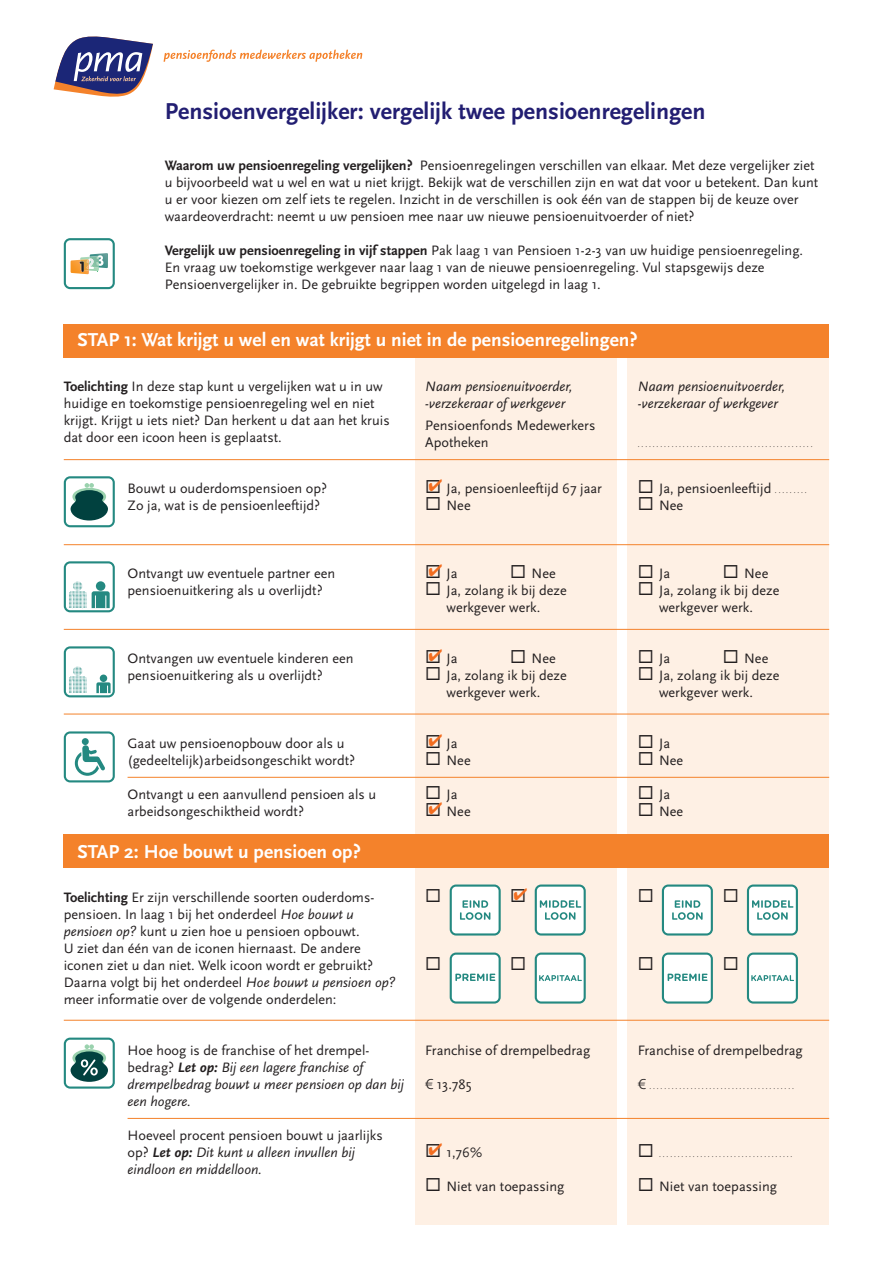
<style>
.page{position:relative;width:893px;height:1263px;background:#fff}
.page>*{position:absolute;margin:0;border:0;box-sizing:border-box;transform-origin:0 0}
.Subkop{font:700 24px "Scala Sans";color:#221e72}
.Subkop-2{font:700 19.5px "Scala Sans";color:#fff}
.plat_scala{font:14.25px/17px "Scala Sans";color:#231f20}
.plat_-3{font:italic 14.25px/17px "Scala Sans";color:#231f20}
.plat_-3-2{font:14.25px/17px "Scala Sans";color:#231f20}
.plat_scala-2{font:italic 14.25px "Scala Sans";color:#231f20}
.plat_-3-3{font:7.5px "Scala Sans";color:#231f20}
.plat_scala-3{font:7.5px "Scala Sans";color:#231f20}
.s1{font-weight:700}
.s2{font-size:7.5px}
.s3{font-style:italic}
.s4{font-style:normal}
.s5{font-family:"Linotype Euro Font Ato F"}
.s6{font-family:"Linotype Euro Font Ato F";font-size:14.25px}
</style>
<div class="page">
<div style="left:415px;top:324px;width:202px;height:901px;background:#fef0e4"></div>
<div style="left:627px;top:324px;width:202px;height:901px;background:#fef0e4"></div>
<div style="left:64px;top:324px;width:765px;height:33px;background:#f4822b"></div>
<svg style="left:164px;top:50px;width:198px;height:12px"></svg>
<svg style="left:54px;top:36px;width:99px;height:61px"></svg>
<svg style="left:64px;top:476px;width:51px;height:51px"></svg>
<svg style="left:64px;top:238px;width:51px;height:51px"></svg>
<hr style="left:64px;top:714px;width:765px;height:1px;background:#f4822b">
<hr style="left:128px;top:777px;width:701px;height:1px;background:#f4822b">
<hr style="left:64px;top:629px;width:765px;height:1px;background:#f4822b">
<hr style="left:64px;top:544px;width:765px;height:1px;background:#f4822b">
<hr style="left:64px;top:459px;width:765px;height:1px;background:#f4822b">
<svg style="left:64px;top:561px;width:51px;height:51px"></svg>
<svg style="left:64px;top:646px;width:51px;height:51px"></svg>
<svg style="left:64px;top:731px;width:51px;height:51px"></svg>
<svg style="left:64px;top:1037px;width:51px;height:52px"></svg>
<hr style="left:64px;top:1020px;width:765px;height:1px;background:#f4822b">
<hr style="left:128px;top:1118px;width:701px;height:1px;background:#f4822b">
<div style="left:64px;top:834px;width:765px;height:33px;background:#f4822b"></div>
<svg style="left:449px;top:884px;width:52px;height:51px;background:#cee4e2"></svg>
<svg style="left:449px;top:952px;width:52px;height:51px;background:#d3e6e4"></svg>
<svg style="left:534px;top:952px;width:52px;height:51px;background:#d6e8e6"></svg>
<svg style="left:661px;top:884px;width:52px;height:51px;background:#cee4e2"></svg>
<svg style="left:746px;top:884px;width:52px;height:51px;background:#cae2df"></svg>
<svg style="left:661px;top:952px;width:52px;height:51px;background:#d3e6e4"></svg>
<svg style="left:746px;top:952px;width:52px;height:51px;background:#d6e8e6"></svg>
<svg style="left:534px;top:884px;width:52px;height:51px;background:#cae2df"></svg>
<p class="Subkop" style="left:165px;top:98px;width:542px">Pensioenvergelijker: vergelijk twee pensioenregelingen</p>
<p class="plat_scala" style="left:165px;top:157px;width:655px"><span class="s1">Waarom uw pensioenregeling vergelijken?</span> Pensioenregelingen verschillen van elkaar. Met deze vergelijker ziet u bijvoorbeeld wat u wel en wat u niet krijgt. Bekijk wat de verschillen zijn en wat dat voor u betekent. Dan kunt u er voor kiezen om zelf iets te regelen. Inzicht in de verschillen is ook één van de stappen bij de keuze over waardeoverdracht: neemt u uw pensioen mee naar uw nieuwe pensioenuitvoerder of niet?</p>
<p class="plat_scala" style="left:165px;top:242px;width:640px"><span class="s1">Vergelijk uw pensioenregeling in vijf stappen</span> Pak laag 1 van Pensioen 1-2-3 van uw huidige pensioenregeling.<br>En vraag uw toekomstige werkgever naar laag 1 van de nieuwe pensioenregeling. Vul stapsgewijs deze<br>Pensioenvergelijker in. De gebruikte begrippen worden uitgelegd in laag 1.</p>
<p class="Subkop-2" style="left:77px;top:329px;width:562px">STAP 1: Wat krijgt u wel en wat krijgt u niet in de pensioenregelingen?</p>
<p class="plat_scala-2" style="left:425px;top:379px;width:149px">Naam pensioenuitvoerder,</p>
<p class="plat_scala-2" style="left:425px;top:396px;width:142px">-verzekeraar of werkgever</p>
<p class="plat_-3-3" style="left:425px;top:423px;width:3px">.</p>
<p class="plat_scala-2" style="left:638px;top:379px;width:149px">Naam pensioenuitvoerder,</p>
<p class="plat_scala-2" style="left:638px;top:396px;width:142px">-verzekeraar of werkgever</p>
<p class="plat_-3-3" style="left:638px;top:440px;width:176px">. . . . . . . . . . . . . . . . . . . . . . . . . . . . . . . . . . . . . . . . . . . . . . .</p>
<p class="plat_scala" style="left:638px;top:480px;width:170px">◻ Ja, pensioenleeftijd <span class="s2">. . . . . . . . .</span></p>
<p class="plat_scala" style="left:638px;top:497px;width:47px">◻ Nee</p>
<p class="plat_scala" style="left:64px;top:378px;width:327px"><span class="s1">Toelichting</span> In deze stap kunt u vergelijken wat u in uw huidige en toekomstige pensioenregeling wel en niet krijgt. Krijgt u iets niet? Dan herkent u dat aan het kruis dat door een icoon heen is geplaatst.</p>
<p class="plat_-3-2" style="left:425px;top:417px;width:172px">Pensioenfonds Medewerkers<br>Apotheken</p>
<p class="plat_scala" style="left:425px;top:480px;width:178px">◻ Ja, pensioenleeftijd 67 jaar</p>
<p class="plat_scala" style="left:425px;top:497px;width:47px">◻ Nee</p>
<p class="plat_scala" style="left:128px;top:480px;width:201px">Bouwt u ouderdomspensioen op?</p>
<p class="plat_scala" style="left:128px;top:497px;width:194px">Zo ja, wat is de pensioenleeftijd?</p>
<p class="plat_scala" style="left:128px;top:565px;width:209px">Ontvangt uw eventuele partner een</p>
<p class="plat_scala" style="left:128px;top:582px;width:197px">pensioenuitkering als u overlijdt?</p>
<p class="plat_scala" style="left:128px;top:650px;width:228px">Ontvangen uw eventuele kinderen een</p>
<p class="plat_scala" style="left:128px;top:667px;width:197px">pensioenuitkering als u overlijdt?</p>
<p class="plat_scala" style="left:128px;top:736px;width:229px">Gaat uw pensioenopbouw door als u (gedeeltelijk)arbeidsongeschikt wordt?</p>
<p class="plat_scala" style="left:128px;top:787px;width:250px">Ontvangt u een aanvullend pensioen als u</p>
<p class="plat_scala" style="left:128px;top:804px;width:178px">arbeidsongeschiktheid wordt?</p>
<p class="Subkop-2" style="left:77px;top:841px;width:285px">STAP 2: Hoe bouwt u pensioen op?</p>
<p class="plat_scala" style="left:64px;top:889px;width:312px"><span class="s1">Toelichting</span> Er zijn verschillende soorten ouderdoms&shy;pensioen. In laag 1 bij het onderdeel <span class="s3">Hoe bouwt u pensioen op?</span> kunt u zien hoe u pensioen opbouwt.<br>U ziet dan één van de iconen hiernaast. De andere iconen ziet u dan niet. Welk icoon wordt er gebruikt?</p>
<p class="plat_scala" style="left:64px;top:974px;width:333px">Daarna volgt bij het onderdeel <span class="s3">Hoe bouwt u pensioen op? </span>meer informatie over de volgende onderdelen:</p>
<p class="plat_-3" style="left:128px;top:1042px;width:278px"><span class="s4">Hoe hoog is de franchise of het drempel&shy;bedrag?</span> <span class="s1">Let op:</span> Bij een lagere franchise of drempelbedrag bouwt u meer pensioen op dan bij een hogere.</p>
<p class="plat_-3-2" style="left:128px;top:1127px;width:257px">Hoeveel procent pensioen bouwt u jaarlijks</p>
<p class="plat_-3" style="left:128px;top:1144px;width:229px"><span class="s4">op?</span> <span class="s1">Let op:</span> Dit kunt u alleen invullen bij eindloon en middelloon.</p>
<p class="plat_scala" style="left:425px;top:565px;width:34px">◻ Ja</p>
<p class="plat_scala" style="left:510px;top:565px;width:47px">◻ Nee</p>
<p class="plat_scala" style="left:425px;top:582px;width:143px">◻ Ja, zolang ik bij deze</p>
<p class="plat_scala" style="left:446px;top:599px;width:95px">werkgever werk.</p>
<p class="plat_scala" style="left:425px;top:650px;width:34px">◻ Ja</p>
<p class="plat_scala" style="left:510px;top:650px;width:47px">◻ Nee</p>
<p class="plat_scala" style="left:425px;top:667px;width:143px">◻ Ja, zolang ik bij deze</p>
<p class="plat_scala" style="left:446px;top:684px;width:95px">werkgever werk.</p>
<p class="plat_scala" style="left:425px;top:736px;width:34px">◻ Ja</p>
<p class="plat_scala" style="left:425px;top:753px;width:47px">◻ Nee</p>
<p class="plat_scala" style="left:425px;top:787px;width:34px">◻ Ja</p>
<p class="plat_scala" style="left:425px;top:804px;width:47px">◻ Nee</p>
<p class="plat_-3-2" style="left:425px;top:1042px;width:167px">Franchise of drempelbedrag</p>
<p class="plat_-3-2" style="left:425px;top:1076px;width:48px"><span class="s5">1</span> 13.785</p>
<p class="plat_scala" style="left:425px;top:1144px;width:58px">◻ 1,76%</p>
<p class="plat_scala" style="left:425px;top:1178px;width:141px">◻ Niet van toepassing</p>
<p class="plat_scala" style="left:638px;top:565px;width:34px">◻ Ja</p>
<p class="plat_scala" style="left:723px;top:565px;width:47px">◻ Nee</p>
<p class="plat_scala" style="left:638px;top:582px;width:143px">◻ Ja, zolang ik bij deze</p>
<p class="plat_scala" style="left:659px;top:599px;width:95px">werkgever werk.</p>
<p class="plat_scala" style="left:638px;top:650px;width:34px">◻ Ja</p>
<p class="plat_scala" style="left:723px;top:650px;width:47px">◻ Nee</p>
<p class="plat_scala" style="left:638px;top:667px;width:143px">◻ Ja, zolang ik bij deze</p>
<p class="plat_scala" style="left:659px;top:684px;width:95px">werkgever werk.</p>
<p class="plat_scala" style="left:638px;top:736px;width:34px">◻ Ja</p>
<p class="plat_scala" style="left:638px;top:753px;width:47px">◻ Nee</p>
<p class="plat_scala" style="left:638px;top:787px;width:34px">◻ Ja</p>
<p class="plat_scala" style="left:638px;top:804px;width:47px">◻ Nee</p>
<p class="plat_-3-2" style="left:638px;top:1042px;width:167px">Franchise of drempelbedrag</p>
<p class="plat_-3-3" style="left:638px;top:1082px;width:158px"><span class="s6">1</span> . . . . . . . . . . . . . . . . . . . . . . . . . . . . . . . . . . . . . . .</p>
<p class="plat_scala-3" style="left:638px;top:1150px;width:156px">◻ . . . . . . . . . . . . . . . . . . . . . . . . . . . . . . . . . . . .</p>
<p class="plat_scala" style="left:638px;top:1178px;width:141px">◻ Niet van toepassing</p>
</div>
